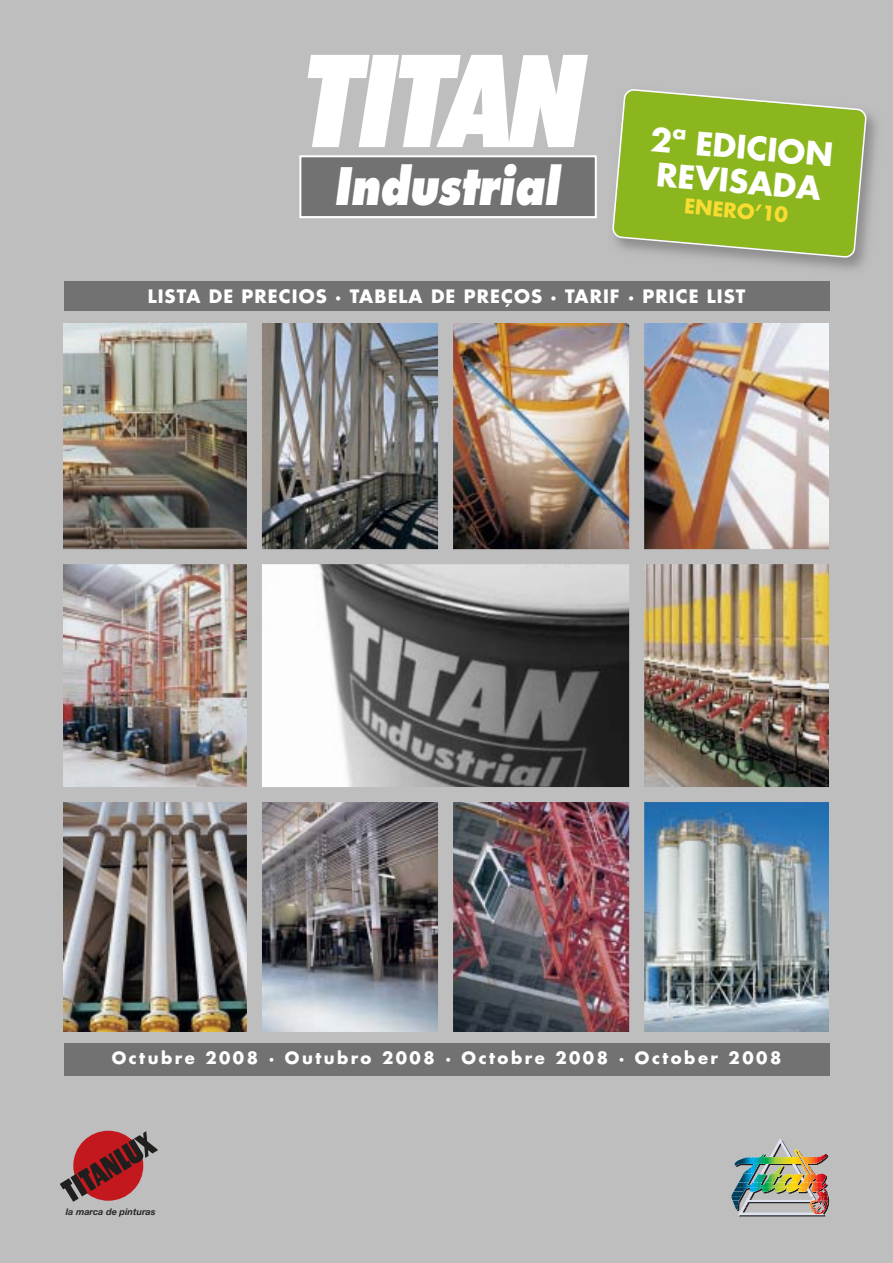
<style>
.page{position:relative;width:893px;height:1263px;background:#bebebe}
.page>*{position:absolute;margin:0;border:0;box-sizing:border-box;transform-origin:0 0}
.t1{font:italic 800 50.25px "Futura";letter-spacing:-.005em;color:#fff;scale:.83 1}
.t2{font:700 31.5px/34.5px "Futura";color:#fff}
.t3{font:700 19.8px "Futura";color:#f9dc32}
.t4{font:700 18px "Futura";letter-spacing:.06em;color:#fff}
.t5{font:700 16.5px "Futura";letter-spacing:.15em;color:#fff}
.t6{font:italic 700 9.15px "Helvetica Neue";color:#272627}
</style>
<div class="page">
<img style="left:64px;top:564px;width:183px;height:223px">
<img style="left:64px;top:323px;width:183px;height:226px">
<svg style="left:262px;top:323px;width:176px;height:226px;background:#717273"></svg>
<img style="left:64px;top:802px;width:183px;height:230px">
<svg style="left:262px;top:802px;width:176px;height:230px;background:#7b7a7f"></svg>
<img style="left:453px;top:802px;width:176px;height:230px">
<img style="left:644px;top:802px;width:185px;height:230px">
<img style="left:453px;top:323px;width:176px;height:226px">
<img style="left:644px;top:564px;width:185px;height:223px">
<img style="left:644px;top:323px;width:185px;height:226px">
<img style="left:731px;top:1139px;width:98px;height:77px">
<div style="left:301px;top:157px;width:294px;height:59px;background:#737272"></div>
<div style="left:299px;top:155px;width:298px;height:63px;border:2px solid #fff"></div>
<svg style="left:308px;top:55px;width:280px;height:92px"></svg>
<img style="left:262px;top:564px;width:367px;height:223px">
<div style="left:64px;top:281px;width:765px;height:30px;background:#737272"></div>
<div style="left:64px;top:1043px;width:765px;height:32px;background:#737272"></div>
<svg style="left:60px;top:1131px;width:98px;height:71px"></svg>
<svg style="left:612px;top:89px;width:255px;height:169px;background:#93b63b"></svg>
<h1 class="t1" style="left:334px;top:164px;width:273px">Industrial</h1>
<h2 class="t2" style="left:652px;top:125px;width:185px;rotate:5deg">2ª EDICION<br>REVISADA</h2>
<p class="t3" style="left:685px;top:197px;width:106px;rotate:5deg">ENERO’10</p>
<p class="t4" style="left:148px;top:288px;width:599px">LISTA DE PRECIOS · TABELA DE PREÇOS · TARIF · PRICE LIST</p>
<p class="t5" style="left:112px;top:1050px;width:671px">Octubre 2008 · Outubro 2008 · Octobre 2008 · October 2008</p>
<p class="t6" style="left:66px;top:1208px;width:91px">la marca de pinturas</p>
</div>
